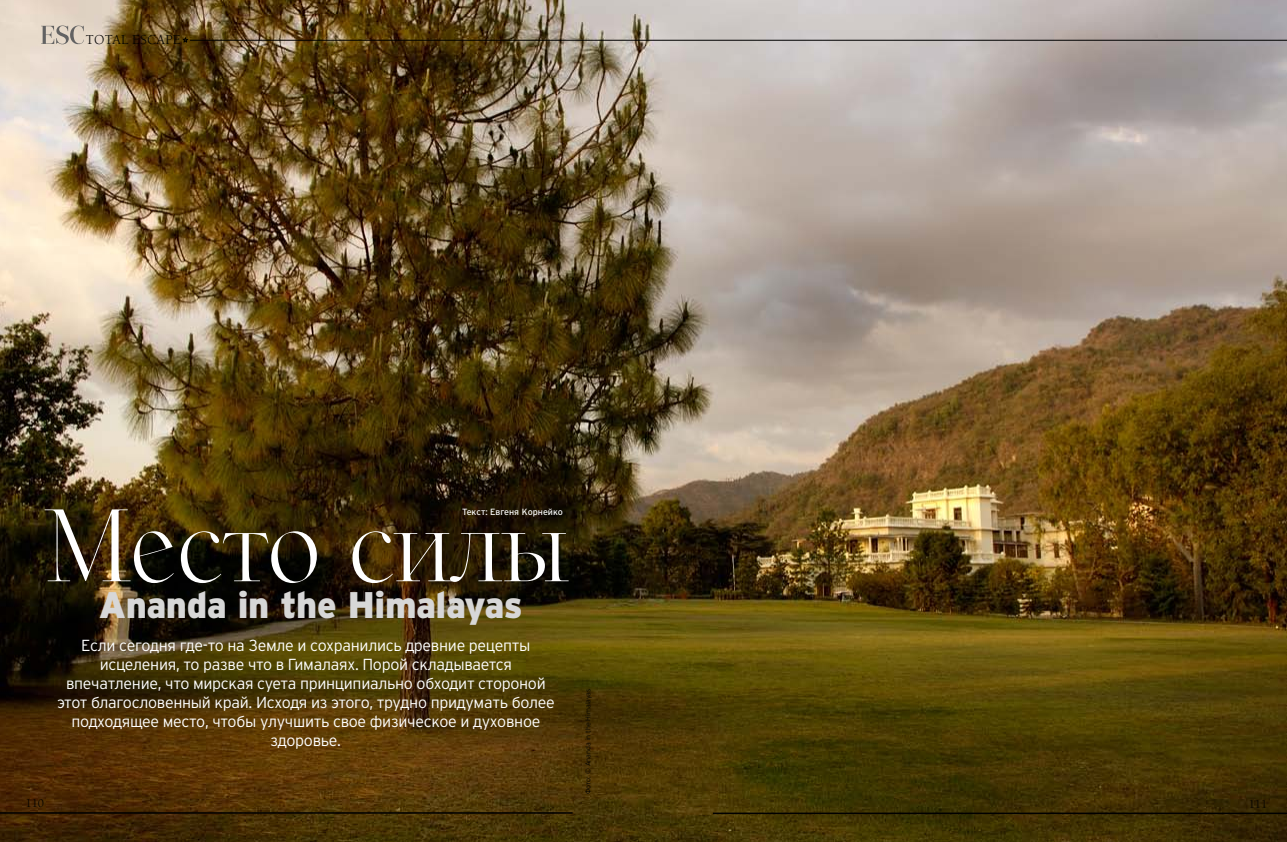
<style>
.page{position:relative;width:1287px;height:842px;background:#fff}
.page>*{position:absolute;margin:0;border:0;box-sizing:border-box;transform-origin:0 0}
.t1{font:113px "Alliance Titling";letter-spacing:-.01em;color:#fff}
.t2{font:900 37px "Inter Font";letter-spacing:-.01em;color:#d7d7d7}
.t3{font:300 16px/19px "Inter Font";letter-spacing:-.02em;color:#fff;text-align:center}
.t4{font:14px "Alliance";letter-spacing:.02em;color:#000}
.t5{font:12px "Alliance";color:#000}
.t6{font:9px "Inter Font";color:#fff}
.t7{font:300 7px "Inter Font";color:#000}
</style>
<div class="page">
<img style="left:0;top:0;width:1287px;height:842px">
<hr style="left:0;top:812px;width:573px;height:2px;background:#000">
<svg style="left:41px;top:25px;width:43px;height:20px"></svg>
<hr style="left:190px;top:40px;width:1097px;height:1px;background:#000">
<svg style="left:183px;top:37px;width:5px;height:6px"></svg>
<hr style="left:713px;top:812px;width:574px;height:2px;background:#000">
<p class="t4" style="left:86px;top:31px;width:96px">TOTAL ESCAPE</p>
<p class="t6" style="left:462px;top:506px;width:103px">Текст: Евгеня Корнейко</p>
<h1 class="t1" style="left:44px;top:478px;width:527px">Место силы</h1>
<h2 class="t2" style="left:99px;top:584px;width:425px">Ananda in the Himalayas</h2>
<p class="t3" style="left:57px;top:635px;width:499px">Если сегодня где-то на Земле и сохранились древние рецепты исцеления, то разве что в Гималаях. Порой складывается впечатление, что мирская суета принципиально обходит стороной этот благословенный край. Исходя из этого, трудно придумать более подходящее место, чтобы улучшить свое физическое и духовное здоровье.</p>
<p class="t5" style="left:26px;top:796px;width:20px">110</p>
<p class="t7" style="left:584px;top:794px;width:107px;rotate:-90deg">Фото: © Ananda in the Himalayas</p>
<p class="t5" style="left:1249px;top:797px;width:20px">111</p>
</div>
